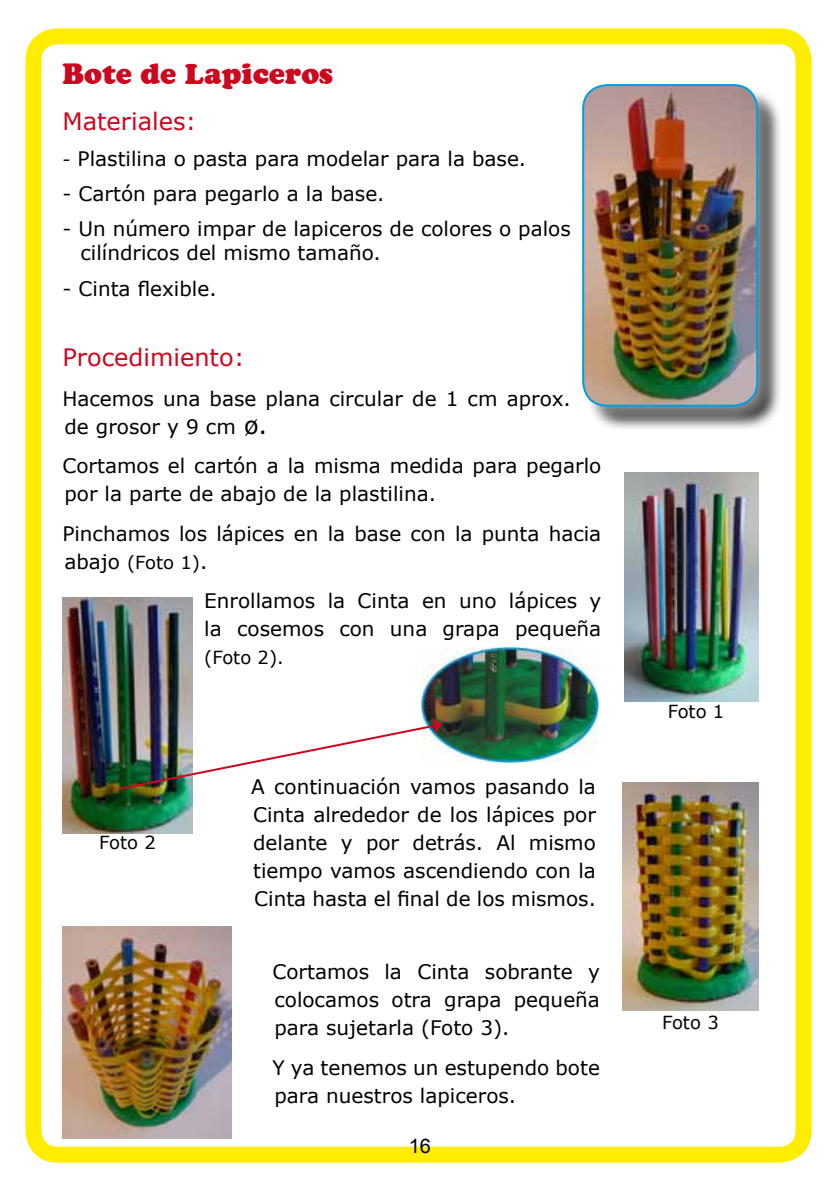
<style>
.page{position:relative;width:840px;height:1191px;background:#fff}
.page>*{position:absolute;margin:0;border:0;box-sizing:border-box;transform-origin:0 0}
.t1{font:28px "Cooper BT Black Headline";color:#cd071e}
.t2{font:24px "Verdana";color:#cd071e}
.t3{font:20px/28px "Verdana";color:#000}
.t4{font:20px "Arial";color:#000}
.t5{font:18px "Verdana";color:#000}
.s1{font-size:18px}
.s2{font-size:24px}
.s3{font-size:20px}
</style>
<div class="page">
<div style="left:26px;top:28px;width:785px;height:1134px;border:16px solid #ffed00;border-radius:24px"></div>
<img style="left:62px;top:926px;width:169px;height:212px">
<div style="left:585px;top:87px;width:198px;height:344px;background:#000;opacity:.75"></div>
<div style="left:566px;top:69px;width:204px;height:350px;background:#fff;opacity:.75"></div>
<img style="left:583px;top:85px;width:173px;height:321px">
<div style="left:582px;top:84px;width:175px;height:323px;border:2px solid #009ee0;border-radius:24px"></div>
<img style="left:624px;top:473px;width:133px;height:228px">
<img style="left:62px;top:598px;width:131px;height:236px">
<img style="left:622px;top:782px;width:135px;height:228px">
<img style="left:421px;top:647px;width:177px;height:115px">
<img style="left:117px;top:718px;width:325px;height:73px">
<h1 class="t1" style="left:62px;top:57px;width:272px">Bote de Lapiceros</h1>
<p class="t2" style="left:62px;top:105px;width:135px">Materiales:</p>
<p class="t3" style="left:62px;top:144px;width:465px"><span class="s1">-</span> Plastilina o pasta para modelar para la base.</p>
<p class="t3" style="left:62px;top:180px;width:323px">- Cartón para pegarlo a la base.</p>
<p class="t3" style="left:80px;top:217px;width:491px;line-height:24px;text-indent:-18px">- Un número impar de lapiceros de colores o palos cilíndricos del mismo tamaño.</p>
<p class="t3" style="left:62px;top:274px;width:156px">- Cinta flexible.</p>
<p class="t2" style="left:62px;top:341px;width:183px">Procedimiento:</p>
<p class="t3" style="left:62px;top:384px;width:509px">Hacemos una base plana circular de 1 cm aprox. de grosor y 9 cm <span class="s2">ø.</span></p>
<p class="t3" style="left:62px;top:452px;width:540px">Cortamos el cartón a la misma medida para pegarlo por la parte de abajo de la plastilina.</p>
<p class="t3" style="left:62px;top:519px;width:540px">Pinchamos los lápices en la base con la punta hacia</p>
<p class="t5" style="left:64px;top:549px;width:144px"><span class="s3">abajo</span> (Foto 1)<span class="s3">.</span></p>
<p class="t3" style="left:204px;top:586px;width:398px">Enrollamos la Cinta en uno lápices y la cosemos con una grapa pequeña</p>
<p class="t5" style="left:204px;top:645px;width:81px">(Foto 2).</p>
<p class="t5" style="left:99px;top:829px;width:58px">Foto 2</p>
<p class="t3" style="left:251px;top:772px;width:346px;text-align:justify">A continuación vamos pasando la Cinta alrededor de los lápices por delante y por detrás. Al mismo tiempo vamos ascendiendo con la Cinta hasta el final de los mismos.</p>
<p class="t3" style="left:272px;top:958px;width:329px;text-align:justify">Cortamos la Cinta sobrante y colocamos otra grapa pequeña para sujetarla (Foto 3).</p>
<p class="t3" style="left:272px;top:1053px;width:329px">Y ya tenemos un estupendo bote para nuestros lapiceros.</p>
<p class="t4" style="left:408px;top:1133px;width:24px">16</p>
<p class="t5" style="left:667px;top:699px;width:58px">Foto 1</p>
<p class="t5" style="left:661px;top:1009px;width:58px">Foto 3</p>
</div>
